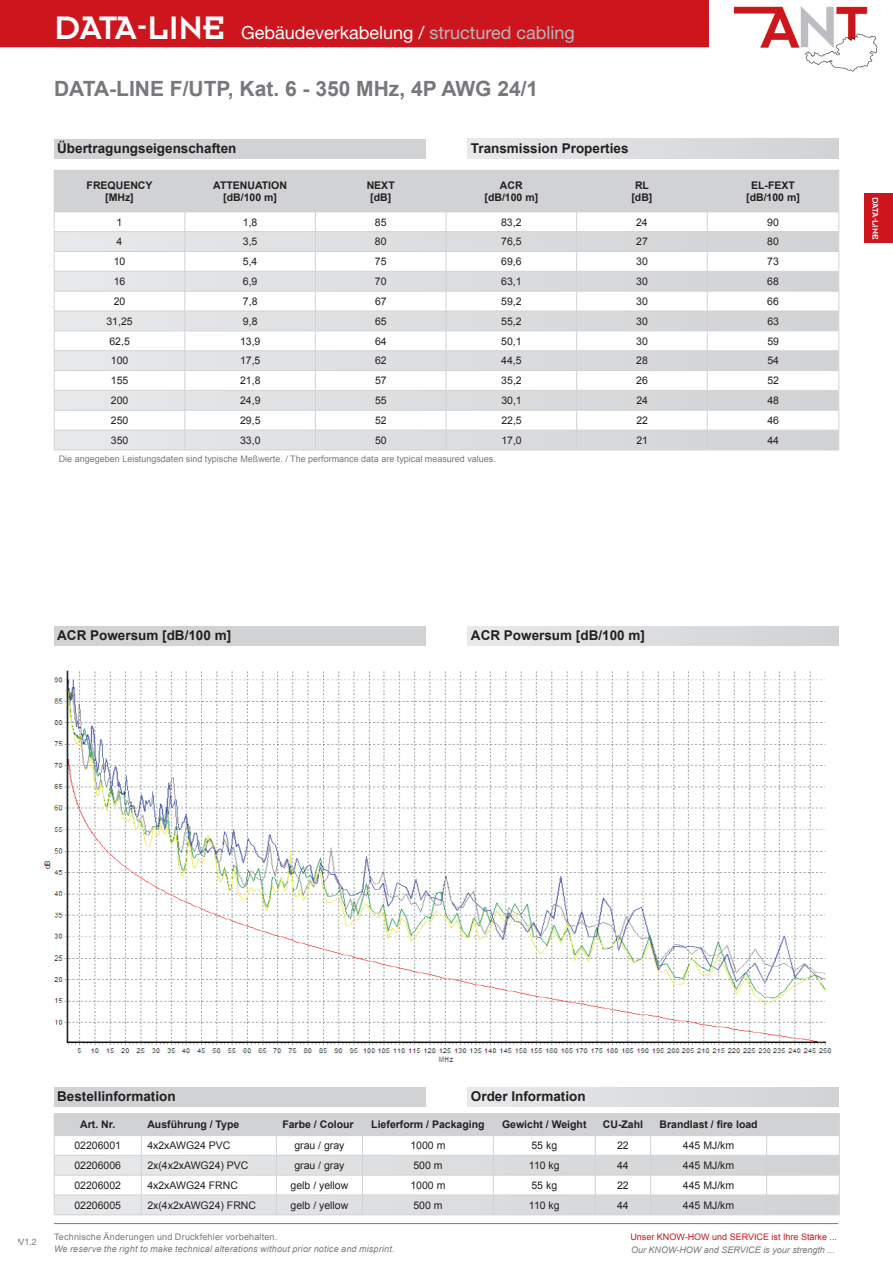
<style>
.page{position:relative;width:893px;height:1263px;background:#fff}
.page>*{position:absolute;margin:0;border:0;box-sizing:border-box;transform-origin:0 0}
.t1{font:36px "Insignia A";color:#fff}
.t2{font:700 21px "Arial";color:#76787b}
.t3{font:18px "Helvetica Neue LT Pro";color:#fff}
.t4{font:700 13.5px "Arial";color:#231f20}
.t5{font:10.5px "Arial";color:#231f20}
.t6{font:700 10.5px/12.6px "Arial";color:#231f20;text-align:center}
.t7{font:9px "Arial";color:#76787b}
.t8{font:italic 9px "Arial";letter-spacing:.02em;color:#76787b}
.t9{font:9px "Arial";letter-spacing:.02em;color:#76787b}
.t10{font:9px "Arial";color:#cd151d}
.t11{font:italic 9px "Arial";color:#76787b}
.t12{font:9px "Insignia A";letter-spacing:-.015em;color:#fff}
.t13{font:9px "Helvetica Neue LT Pro";color:#76787b}
.s1{color:#b6b7bb}
</style>
<div class="page">
<div style="left:0;top:0;width:709px;height:47px;background:#cd151d"></div>
<div style="left:54px;top:139px;width:371px;height:19px;background:#d1d2d4"></div>
<div style="left:468px;top:139px;width:371px;height:19px;background:#dcdddf"></div>
<div style="left:54px;top:626px;width:371px;height:20px;background:#d1d2d4"></div>
<div style="left:468px;top:626px;width:371px;height:20px;background:#dcdddf"></div>
<div style="left:54px;top:1087px;width:371px;height:20px;background:#d1d2d4"></div>
<div style="left:468px;top:1087px;width:371px;height:20px;background:#dcdddf"></div>
<div style="left:864px;top:193px;width:29px;height:50px;background:#cd151d"></div>
<hr style="left:54px;top:1223px;width:784px;height:1px;background:#76787b">
<img style="left:734px;top:7px;width:144px;height:64px">
<svg style="left:54px;top:1113px;width:786px;height:101px"></svg>
<hr style="left:54px;top:1214px;width:87px;height:1px;background:#d1d2d4">
<hr style="left:141px;top:1214px;width:135px;height:1px;background:#d1d2d4">
<hr style="left:276px;top:1214px;width:86px;height:1px;background:#d1d2d4">
<hr style="left:362px;top:1214px;width:131px;height:1px;background:#d1d2d4">
<hr style="left:493px;top:1214px;width:102px;height:1px;background:#d1d2d4">
<hr style="left:595px;top:1214px;width:56px;height:1px;background:#d1d2d4">
<hr style="left:651px;top:1214px;width:116px;height:1px;background:#d1d2d4">
<hr style="left:767px;top:1214px;width:72px;height:1px;background:#d1d2d4">
<svg style="left:54px;top:170px;width:785px;height:280px"></svg>
<hr style="left:54px;top:450px;width:131px;height:1px;background:#d1d2d4">
<hr style="left:185px;top:450px;width:130px;height:1px;background:#d1d2d4">
<hr style="left:315px;top:450px;width:131px;height:1px;background:#d1d2d4">
<hr style="left:446px;top:450px;width:131px;height:1px;background:#d1d2d4">
<hr style="left:577px;top:450px;width:130px;height:1px;background:#d1d2d4">
<hr style="left:707px;top:450px;width:132px;height:1px;background:#d1d2d4">
<img style="left:43px;top:670px;width:789px;height:392px">
<h1 class="t1" style="left:54px;top:10px;width:172px">DATA-LINE</h1>
<h3 class="t3" style="left:241px;top:21px;width:335px">Gebäudeverkabelung / <span class="s1">structured cabling</span></h3>
<h2 class="t2" style="left:54px;top:75px;width:486px">DATA-LINE F/UTP, Kat. 6 - 350 MHz, 4P AWG 24/1</h2>
<p class="t4" style="left:57px;top:139px;width:181px">Übertragungseigenschaften</p>
<p class="t4" style="left:471px;top:139px;width:159px">Transmission Properties</p>
<p class="t6" style="left:87px;top:179px;width:67px">FREQUENCY [MHz]</p>
<p class="t6" style="left:213px;top:179px;width:75px">ATTENUATION [dB/100 m]</p>
<p class="t6" style="left:367px;top:179px;width:30px">NEXT [dB]</p>
<p class="t6" style="left:484px;top:179px;width:55px">ACR [dB/100 m]</p>
<p class="t6" style="left:631px;top:179px;width:22px">RL [dB]</p>
<p class="t6" style="left:746px;top:179px;width:55px">EL-FEXT [dB/100 m]</p>
<p class="t5" style="left:117px;top:215px;width:7px">1</p>
<p class="t5" style="left:243px;top:215px;width:16px">1,8</p>
<p class="t5" style="left:375px;top:215px;width:13px">85</p>
<p class="t5" style="left:501px;top:215px;width:22px">83,2</p>
<p class="t5" style="left:636px;top:215px;width:13px">24</p>
<p class="t5" style="left:767px;top:215px;width:13px">90</p>
<p class="t5" style="left:117px;top:235px;width:7px">4</p>
<p class="t5" style="left:243px;top:235px;width:16px">3,5</p>
<p class="t5" style="left:375px;top:235px;width:13px">80</p>
<p class="t5" style="left:501px;top:235px;width:22px">76,5</p>
<p class="t5" style="left:636px;top:235px;width:13px">27</p>
<p class="t5" style="left:767px;top:235px;width:13px">80</p>
<p class="t5" style="left:114px;top:255px;width:13px">10</p>
<p class="t5" style="left:243px;top:255px;width:16px">5,4</p>
<p class="t5" style="left:375px;top:255px;width:13px">75</p>
<p class="t5" style="left:501px;top:255px;width:22px">69,6</p>
<p class="t5" style="left:636px;top:255px;width:13px">30</p>
<p class="t5" style="left:767px;top:255px;width:13px">73</p>
<p class="t5" style="left:114px;top:274px;width:13px">16</p>
<p class="t5" style="left:243px;top:274px;width:16px">6,9</p>
<p class="t5" style="left:375px;top:274px;width:13px">70</p>
<p class="t5" style="left:501px;top:274px;width:22px">63,1</p>
<p class="t5" style="left:636px;top:274px;width:13px">30</p>
<p class="t5" style="left:767px;top:274px;width:13px">68</p>
<p class="t5" style="left:114px;top:294px;width:13px">20</p>
<p class="t5" style="left:243px;top:294px;width:16px">7,8</p>
<p class="t5" style="left:375px;top:294px;width:13px">67</p>
<p class="t5" style="left:501px;top:294px;width:22px">59,2</p>
<p class="t5" style="left:636px;top:294px;width:13px">30</p>
<p class="t5" style="left:767px;top:294px;width:13px">66</p>
<p class="t5" style="left:106px;top:314px;width:28px">31,25</p>
<p class="t5" style="left:243px;top:314px;width:16px">9,8</p>
<p class="t5" style="left:375px;top:314px;width:13px">65</p>
<p class="t5" style="left:501px;top:314px;width:22px">55,2</p>
<p class="t5" style="left:636px;top:314px;width:13px">30</p>
<p class="t5" style="left:767px;top:314px;width:13px">63</p>
<p class="t5" style="left:109px;top:334px;width:22px">62,5</p>
<p class="t5" style="left:240px;top:334px;width:22px">13,9</p>
<p class="t5" style="left:375px;top:334px;width:13px">64</p>
<p class="t5" style="left:501px;top:334px;width:22px">50,1</p>
<p class="t5" style="left:636px;top:334px;width:13px">30</p>
<p class="t5" style="left:767px;top:334px;width:13px">59</p>
<p class="t5" style="left:111px;top:354px;width:19px">100</p>
<p class="t5" style="left:240px;top:354px;width:22px">17,5</p>
<p class="t5" style="left:375px;top:354px;width:13px">62</p>
<p class="t5" style="left:501px;top:354px;width:22px">44,5</p>
<p class="t5" style="left:636px;top:354px;width:13px">28</p>
<p class="t5" style="left:767px;top:354px;width:13px">54</p>
<p class="t5" style="left:111px;top:374px;width:19px">155</p>
<p class="t5" style="left:240px;top:374px;width:22px">21,8</p>
<p class="t5" style="left:375px;top:374px;width:13px">57</p>
<p class="t5" style="left:501px;top:374px;width:22px">35,2</p>
<p class="t5" style="left:636px;top:374px;width:13px">26</p>
<p class="t5" style="left:767px;top:374px;width:13px">52</p>
<p class="t5" style="left:111px;top:394px;width:19px">200</p>
<p class="t5" style="left:240px;top:394px;width:22px">24,9</p>
<p class="t5" style="left:375px;top:394px;width:13px">55</p>
<p class="t5" style="left:501px;top:394px;width:22px">30,1</p>
<p class="t5" style="left:636px;top:394px;width:13px">24</p>
<p class="t5" style="left:767px;top:394px;width:13px">48</p>
<p class="t5" style="left:111px;top:413px;width:19px">250</p>
<p class="t5" style="left:240px;top:413px;width:22px">29,5</p>
<p class="t5" style="left:375px;top:413px;width:13px">52</p>
<p class="t5" style="left:501px;top:413px;width:22px">22,5</p>
<p class="t5" style="left:636px;top:413px;width:13px">22</p>
<p class="t5" style="left:767px;top:413px;width:13px">46</p>
<p class="t5" style="left:111px;top:433px;width:19px">350</p>
<p class="t5" style="left:240px;top:433px;width:22px">33,0</p>
<p class="t5" style="left:375px;top:433px;width:13px">50</p>
<p class="t5" style="left:501px;top:433px;width:22px">17,0</p>
<p class="t5" style="left:636px;top:433px;width:13px">21</p>
<p class="t5" style="left:767px;top:433px;width:13px">44</p>
<p class="t7" style="left:59px;top:453px;width:439px">Die angegeben Leistungsdaten sind typische Meßwerte. / The performance data are typical measured values.</p>
<p class="t4" style="left:57px;top:626px;width:176px">ACR Powersum [dB/100 m]</p>
<p class="t4" style="left:471px;top:626px;width:176px">ACR Powersum [dB/100 m]</p>
<p class="t12" style="left:880px;top:197px;width:44px;rotate:90deg">DATA-LINE</p>
<p class="t13" style="left:19px;top:1236px;width:20px">V1.2</p>
<p class="t7" style="left:31px;top:1236px;width:7px">0</p>
<p class="t4" style="left:57px;top:1087px;width:120px">Bestellinformation</p>
<p class="t4" style="left:471px;top:1087px;width:116px">Order Information</p>
<p class="t6" style="left:80px;top:1119px;width:37px">Art. Nr.</p>
<p class="t6" style="left:147px;top:1119px;width:93px">Ausführung / Type</p>
<p class="t6" style="left:282px;top:1119px;width:73px">Farbe / Colour</p>
<p class="t6" style="left:371px;top:1119px;width:115px">Lieferform / Packaging</p>
<p class="t6" style="left:502px;top:1119px;width:86px">Gewicht / Weight</p>
<p class="t6" style="left:603px;top:1119px;width:42px">CU-Zahl</p>
<p class="t6" style="left:660px;top:1119px;width:100px">Brandlast / fire load</p>
<p class="t5" style="left:74px;top:1139px;width:48px">02206001</p>
<p class="t5" style="left:147px;top:1139px;width:85px">4x2xAWG24 PVC</p>
<p class="t5" style="left:294px;top:1139px;width:52px">grau / gray</p>
<p class="t5" style="left:410px;top:1139px;width:37px">1000 m</p>
<p class="t5" style="left:531px;top:1139px;width:27px">55 kg</p>
<p class="t5" style="left:617px;top:1139px;width:13px">22</p>
<p class="t5" style="left:683px;top:1139px;width:53px">445 MJ/km</p>
<p class="t5" style="left:74px;top:1158px;width:48px">02206006</p>
<p class="t5" style="left:147px;top:1158px;width:103px">2x(4x2xAWG24) PVC</p>
<p class="t5" style="left:294px;top:1158px;width:52px">grau / gray</p>
<p class="t5" style="left:413px;top:1158px;width:31px">500 m</p>
<p class="t5" style="left:529px;top:1158px;width:32px">110 kg</p>
<p class="t5" style="left:617px;top:1158px;width:13px">44</p>
<p class="t5" style="left:683px;top:1158px;width:53px">445 MJ/km</p>
<p class="t5" style="left:74px;top:1178px;width:48px">02206002</p>
<p class="t5" style="left:147px;top:1178px;width:92px">4x2xAWG24 FRNC</p>
<p class="t5" style="left:291px;top:1178px;width:59px">gelb / yellow</p>
<p class="t5" style="left:410px;top:1178px;width:37px">1000 m</p>
<p class="t5" style="left:531px;top:1178px;width:27px">55 kg</p>
<p class="t5" style="left:617px;top:1178px;width:13px">22</p>
<p class="t5" style="left:683px;top:1178px;width:53px">445 MJ/km</p>
<p class="t5" style="left:74px;top:1198px;width:48px">02206005</p>
<p class="t5" style="left:147px;top:1198px;width:110px">2x(4x2xAWG24) FRNC</p>
<p class="t5" style="left:291px;top:1198px;width:59px">gelb / yellow</p>
<p class="t5" style="left:413px;top:1198px;width:31px">500 m</p>
<p class="t5" style="left:529px;top:1198px;width:32px">110 kg</p>
<p class="t5" style="left:617px;top:1198px;width:13px">44</p>
<p class="t5" style="left:683px;top:1198px;width:53px">445 MJ/km</p>
<p class="t9" style="left:54px;top:1231px;width:225px">Technische Änderungen und Druckfehler vorbehalten.</p>
<p class="t10" style="left:630px;top:1231px;width:208px">Unser KNOW-HOW und SERVICE ist Ihre Stärke ...</p>
<p class="t8" style="left:54px;top:1243px;width:342px">We reserve the right to make technical alterations without prior notice and misprint.</p>
<p class="t11" style="left:631px;top:1244px;width:205px">Our KNOW-HOW and SERVICE is your strength ...</p>
</div>
